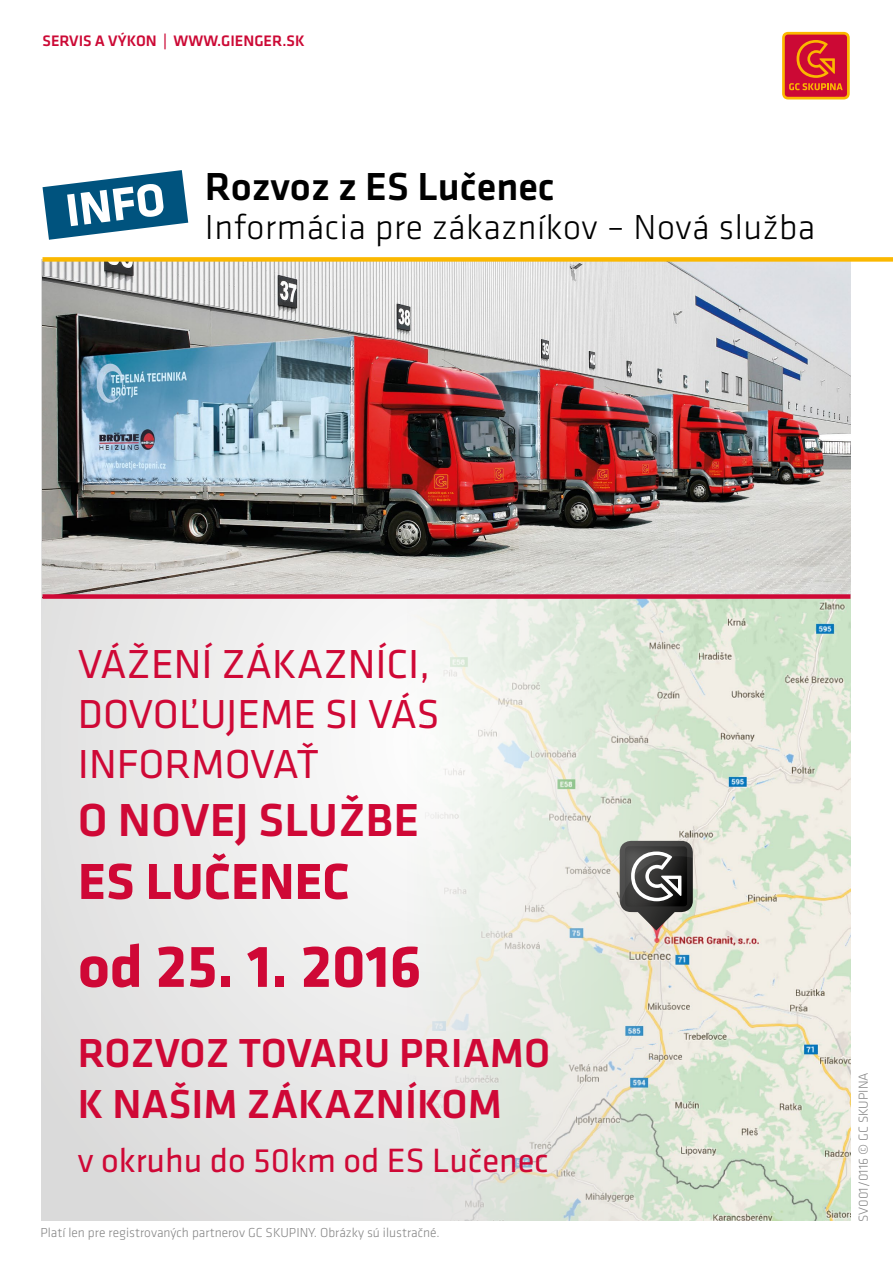
<style>
.page{position:relative;width:893px;height:1263px;background:#fff}
.page>*{position:absolute;margin:0;border:0;box-sizing:border-box;transform-origin:0 0}
.t1{font:700 61.5px "GC Klavika";color:#cf0836}
.t2{font:700 52.5px "GC Klavika";color:#cf0836}
.t3{font:500 48px "GC Klavika Fein";color:#cf0836}
.t4{font:700 45px "GC Klavika Head";color:#fff}
.t5{font:42px/50.4px "GC Klavika";color:#cf0836}
.t6{font:500 42px/50.4px "GC Klavika Fein";color:#cf0836}
.t7{font:500 40.5px "GC Klavika Fein";color:#000}
.t8{font:300 36px "GC Klavika Fein";letter-spacing:.015em;color:#000}
.t9{font:34.95px "GC Klavika";color:#cf0836}
.t10{font:500 15px "GC Klavika Head";color:#cc0935}
.t11{font:300 13.5px "GC Klavika Fein";color:#878787}
</style>
<div class="page">
<img style="left:43px;top:262px;width:807px;height:958px">
<svg style="left:782px;top:32px;width:68px;height:67px"></svg>
<div style="left:785px;top:35px;width:62px;height:62px;background:#cc0935;border-radius:3px"></div>
<svg style="left:789px;top:40px;width:54px;height:50px"></svg>
<div style="left:43px;top:257px;width:850px;height:5px;background:#fbb800"></div>
<div style="left:43px;top:594px;width:807px;height:5px;background:#cf0836"></div>
<div style="left:611px;top:837px;width:88px;height:70px;background:#000;opacity:.38"></div>
<svg style="left:620px;top:841px;width:73px;height:89px;background:#696966"></svg>
<svg style="left:43px;top:170px;width:145px;height:70px"></svg>
<p class="t10" style="left:43px;top:30px;width:264px">SERVIS A VÝKON | WWW.GIENGER.SK</p>
<h3 class="t4" style="left:62px;top:177px;width:101px;rotate:-7deg">INFO</h3>
<h3 class="t7" style="left:205px;top:160px;width:351px">Rozvoz z ES Lučenec</h3>
<h3 class="t8" style="left:205px;top:206px;width:612px">Informácia pre zákazníkov – Nová služba</h3>
<h3 class="t5" style="left:78px;top:637px;width:363px">VÁŽENÍ ZÁKAZNÍCI,<br>DOVOĽUJEME SI VÁS<br>INFORMOVAŤ</h3>
<h3 class="t3" style="left:78px;top:787px;width:343px">O NOVEJ SLUŽBE</h3>
<h2 class="t2" style="left:78px;top:843px;width:273px">ES LUČENEC</h2>
<h1 class="t1" style="left:78px;top:922px;width:345px">od 25. 1. 2016</h1>
<h3 class="t6" style="left:78px;top:1027px;width:474px">ROZVOZ TOVARU PRIAMO<br>K NAŠIM ZÁKAZNÍKOM</h3>
<h3 class="t9" style="left:78px;top:1137px;width:472px">v okruhu do 50km od ES Lučenec</h3>
<p class="t11" style="left:40px;top:1224px;width:401px">Platí len pre registrovaných partnerov GC SKUPINY. Obrázky sú ilustračné.</p>
<p class="t11" style="left:855px;top:1222px;width:151px;rotate:-90deg">SV001/0116 © GC SKUPINA</p>
</div>
